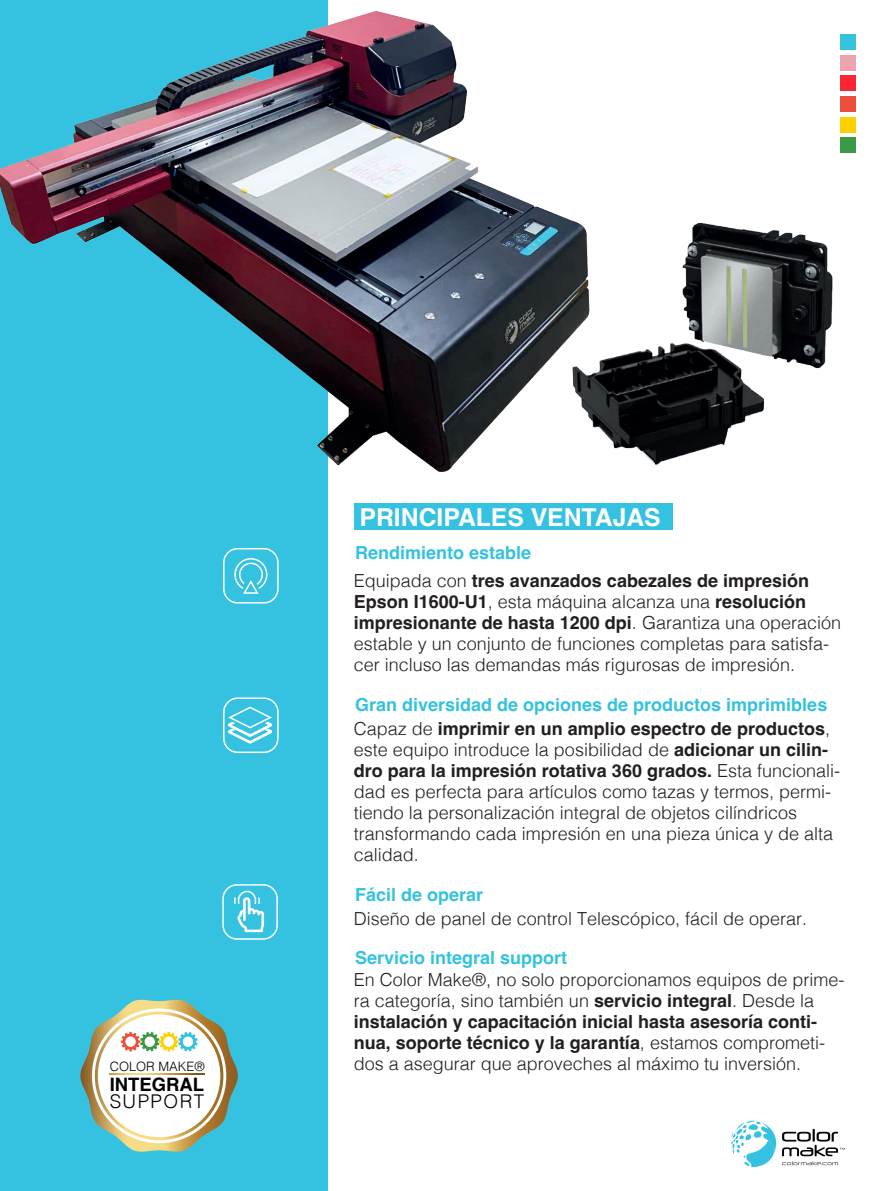
<style>
.page{position:relative;width:893px;height:1191px;background:#fff}
.page>*{position:absolute;margin:0;border:0;box-sizing:border-box;transform-origin:0 0}
.t1{font:700 24.75px "Helvetica";color:#fff}
.t2{font:300 18.9px "Helvetica";letter-spacing:.075em;color:#000001}
.t3{font:700 18.45px "Helvetica";color:#000001}
.t4{font:300 18px/21px "Helvetica";color:#231f20}
.t5{font:700 18px "Helvetica";color:#35c2e0}
.t6{font:300 12.9px "Helvetica";color:#000001}
.s1{font-weight:700}
</style>
<div class="page">
<svg style="left:731px;top:1120px;width:114px;height:48px"></svg>
<div style="left:0;top:0;width:328px;height:1191px;background:#35c2e0"></div>
<div style="left:840px;top:34px;width:15px;height:16px;background:#35c2e0"></div>
<div style="left:840px;top:55px;width:15px;height:16px;background:#eea3b1"></div>
<div style="left:840px;top:75px;width:15px;height:16px;background:#f92634"></div>
<div style="left:840px;top:96px;width:15px;height:16px;background:#ee4f3d"></div>
<div style="left:840px;top:117px;width:15px;height:15px;background:#ffd000"></div>
<div style="left:840px;top:137px;width:15px;height:16px;background:#3b9844"></div>
<div style="left:354px;top:503px;width:318px;height:27px;background:#35c2e0"></div>
<img style="left:0;top:11px;width:588px;height:461px">
<img style="left:685px;top:223px;width:143px;height:38px">
<img style="left:487px;top:261px;width:346px;height:269px">
<svg style="left:80px;top:999px;width:158px;height:153px"></svg>
<svg style="left:234px;top:558px;width:34px;height:36px"></svg>
<div style="left:223px;top:548px;width:56px;height:55px;border:2px solid #fff;border-radius:14px"></div>
<svg style="left:226px;top:705px;width:47px;height:40px"></svg>
<div style="left:223px;top:697px;width:56px;height:56px;border:2px solid #fff;border-radius:14px"></div>
<svg style="left:234px;top:890px;width:31px;height:50px"></svg>
<div style="left:222px;top:884px;width:56px;height:55px;border:2px solid #fff;border-radius:14px"></div>
<h1 class="t1" style="left:360px;top:502px;width:303px">PRINCIPALES VENTAJAS</h1>
<p class="t5" style="left:355px;top:542px;width:178px">Rendimiento estable</p>
<p class="t4" style="left:354px;top:568px;width:489px">Equipada con <span class="s1">tres avanzados cabezales de impresión Epson I1600-U1</span>, esta máquina alcanza una <span class="s1">resolución impresionante de hasta 1200 dpi</span>. Garantiza una operación estable y un conjunto de funciones completas para satisfa&shy;cer incluso las demandas más rigurosas de impresión.</p>
<p class="t5" style="left:355px;top:694px;width:474px">Gran diversidad de opciones de productos imprimibles</p>
<p class="t4" style="left:354px;top:717px;width:488px">Capaz de <span class="s1">imprimir en un amplio espectro de productos</span>, este equipo introduce la posibilidad de <span class="s1">adicionar un cilin&shy;dro para la impresión rotativa 360 grados.</span> Esta funcionali&shy;dad es perfecta para artículos como tazas y termos, permi&shy;tiendo la personalización integral de objetos cilíndricos transformando cada impresión en una pieza única y de alta calidad.</p>
<p class="t5" style="left:355px;top:884px;width:130px">Fácil de operar</p>
<p class="t4" style="left:354px;top:906px;width:455px">Diseño de panel de control Telescópico, fácil de operar.</p>
<p class="t5" style="left:355px;top:946px;width:214px">Servicio integral support</p>
<p class="t4" style="left:354px;top:967px;width:492px">En Color Make®, no solo proporcionamos equipos de prime&shy;ra categoría, sino también un <span class="s1">servicio integral</span>. Desde la <span class="s1">instalación y capacitación inicial hasta asesoría conti&shy;nua, soporte técnico y la garantía</span>, estamos comprometi-</p>
<p class="t6" style="left:110px;top:1055px;width:97px">COLOR MAKE®</p>
<p class="t4" style="left:354px;top:1051px;width:449px">dos a asegurar que aproveches al máximo tu inversión.</p>
<p class="t3" style="left:110px;top:1072px;width:96px">INTEGRAL</p>
<p class="t2" style="left:110px;top:1085px;width:96px">SUPPORT</p>
</div>
